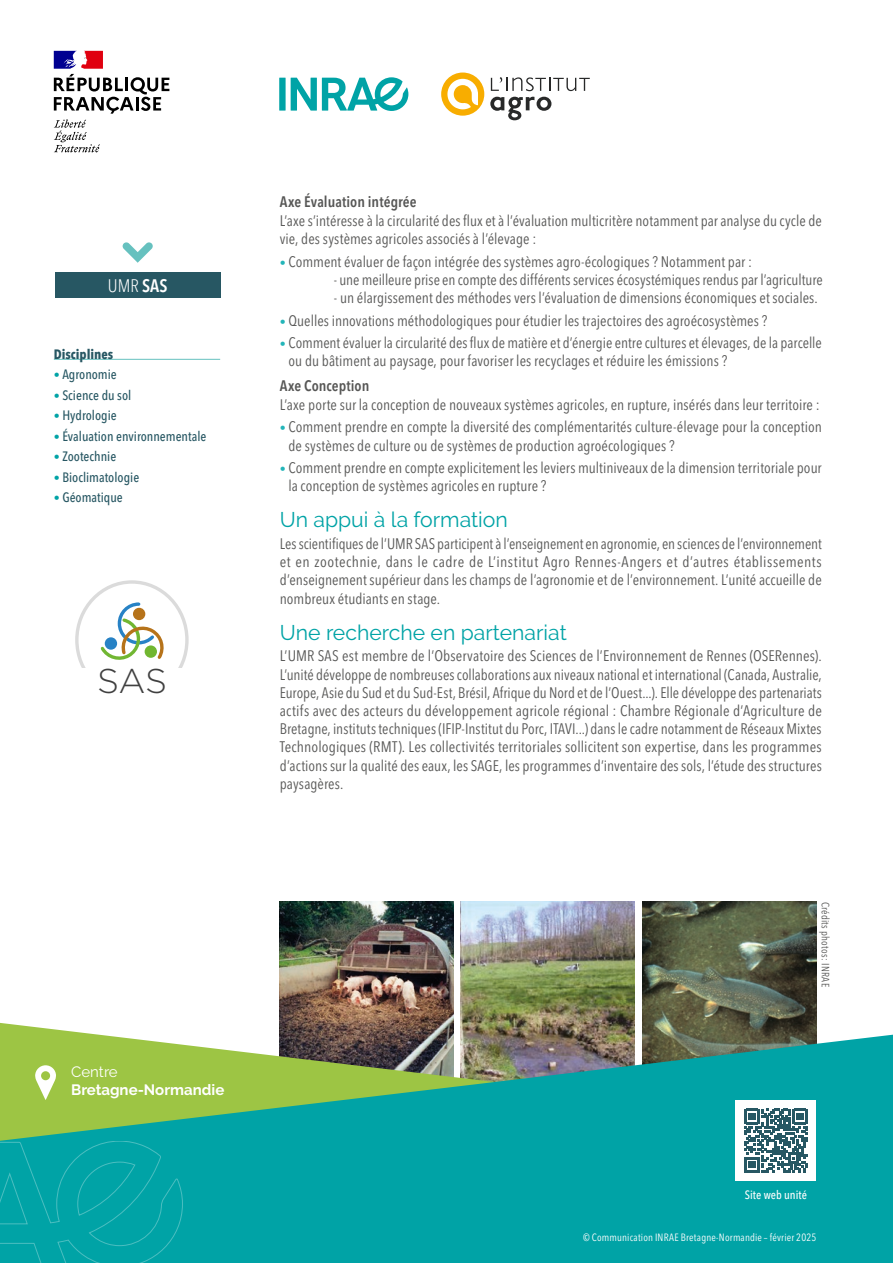
<style>
.page{position:relative;width:893px;height:1263px;background:#fff}
.page>*{position:absolute;margin:0;border:0;box-sizing:border-box;transform-origin:0 0}
.t1{font:300 34.35px "Gotham";color:#404040}
.t2{font:21.15px "Raleway";color:#00a3a6}
.t3{font:300 condensed 18px "Avenir Next LT Pro";color:#fff}
.t4{font:condensed 15.15px/18.1px "Avenir Next LT Pro";letter-spacing:.005em;color:#575756}
.t5{font:600 condensed 15.15px "Avenir Next LT Pro";letter-spacing:.005em;color:#575756}
.t6{font:700 15px "Raleway";color:#fff}
.t7{font:15px "Raleway";color:#fff}
.t8{font:500 condensed 13.5px "Avenir Next LT Pro";color:#275763}
.t9{font:700 condensed 13.5px "Avenir Next LT Pro";color:#275763}
.t10{font:500 condensed 12px "Avenir Next LT Pro";color:#fff}
.t11{font:condensed 10.5px "Avenir Next LT Pro";letter-spacing:.015em;color:#fff}
.t12{font:condensed 10.5px "Avenir Next LT Pro";letter-spacing:.02em;color:#575756}
.s1{font-weight:600}
.s2{font-size:12px;color:#00a3a6}
.s3{font-weight:500;font-size:12px;color:#23b5b9}
</style>
<div class="page">
<img style="left:280px;top:901px;width:174px;height:122px">
<img style="left:460px;top:901px;width:174px;height:122px">
<img style="left:642px;top:901px;width:174px;height:122px">
<img style="left:0;top:1023px;width:893px;height:12px">
<svg style="left:0;top:1035px;width:893px;height:228px;background:#27a491"></svg>
<svg style="left:0;top:1141px;width:183px;height:122px;background:#03a4a7"></svg>
<svg style="left:35px;top:1065px;width:21px;height:35px"></svg>
<hr style="left:54px;top:359px;width:166px;height:1px;background:#66c1bf">
<div style="left:55px;top:272px;width:166px;height:26px;background:#275763"></div>
<svg style="left:123px;top:242px;width:30px;height:21px"></svg>
<svg style="left:54px;top:51px;width:115px;height:101px"></svg>
<div style="left:279px;top:78px;width:7px;height:33px;background:#00a3a6"></div>
<svg style="left:291px;top:77px;width:117px;height:34px"></svg>
<svg style="left:490px;top:97px;width:61px;height:23px"></svg>
<svg style="left:491px;top:77px;width:99px;height:14px"></svg>
<svg style="left:441px;top:73px;width:43px;height:43px"></svg>
<div style="left:735px;top:1100px;width:81px;height:81px;background:#fff"></div>
<svg style="left:744px;top:1109px;width:64px;height:63px"></svg>
<svg style="left:75px;top:580px;width:114px;height:88px"></svg>
<div style="left:145px;top:645px;width:12px;height:13px;background:#71b630;border-radius:50%"></div>
<div style="left:133px;top:608px;width:12px;height:12px;background:#b6731a;border-radius:50%"></div>
<div style="left:105px;top:637px;width:12px;height:13px;background:#2782c5;border-radius:50%"></div>
<p class="t3" style="left:108px;top:275px;width:61px">UMR <span class="s1">SAS</span></p>
<p class="t9" style="left:54px;top:346px;width:61px">Disciplines</p>
<p class="t8" style="left:54px;top:366px;width:65px"><span class="s2">•</span> Agronomie</p>
<p class="t8" style="left:54px;top:387px;width:79px"><span class="s2">•</span> Science du sol</p>
<p class="t8" style="left:54px;top:407px;width:64px"><span class="s2">•</span> Hydrologie</p>
<p class="t8" style="left:54px;top:428px;width:154px"><span class="s2">•</span> Évaluation environnementale</p>
<p class="t8" style="left:54px;top:448px;width:64px"><span class="s2">•</span> Zootechnie</p>
<p class="t8" style="left:54px;top:469px;width:87px"><span class="s2">•</span> Bioclimatologie</p>
<p class="t8" style="left:54px;top:489px;width:70px"><span class="s2">•</span> Géomatique</p>
<h1 class="t1" style="left:97px;top:662px;width:72px">SAS</h1>
<p class="t7" style="left:71px;top:1063px;width:48px">Centre</p>
<p class="t6" style="left:71px;top:1081px;width:155px">Bretagne-Normandie</p>
<p class="t5" style="left:280px;top:193px;width:138px">Axe Évaluation intégrée</p>
<p class="t4" style="left:280px;top:212px;width:544px">L’axe s’intéresse à la circularité des flux et à l’évaluation multicritère notamment par analyse du cycle de vie, des systèmes agricoles associés à l’élevage :</p>
<p class="t4" style="left:280px;top:252px;width:474px"><span class="s3">•</span> Comment évaluer de façon intégrée des systèmes agro-écologiques ? Notamment par :</p>
<p class="t4" style="left:334px;top:271px;width:490px">- une meilleure prise en compte des différents services écosystémiques rendus par l’agriculture</p>
<p class="t4" style="left:334px;top:289px;width:486px">- un élargissement des méthodes vers l’évaluation de dimensions économiques et sociales.</p>
<p class="t4" style="left:280px;top:311px;width:489px"><span class="s3">•</span> Quelles innovations méthodologiques pour étudier les trajectoires des agroécosystèmes ?</p>
<p class="t4" style="left:288px;top:334px;width:535px;text-indent:-9px"><span class="s3">•</span> Comment évaluer la circularité des flux de matière et d’énergie entre cultures et élevages, de la parcelle ou du bâtiment au paysage, pour favoriser les recyclages et réduire les émissions ?</p>
<p class="t5" style="left:280px;top:376px;width:91px">Axe Conception</p>
<p class="t4" style="left:280px;top:396px;width:541px">L’axe porte sur la conception de nouveaux systèmes agricoles, en rupture, insérés dans leur territoire :</p>
<p class="t4" style="left:288px;top:418px;width:535px;text-indent:-9px"><span class="s3">•</span> Comment prendre en compte la diversité des complémentarités culture-élevage pour la conception de systèmes de culture ou de systèmes de production agroécologiques ?</p>
<p class="t4" style="left:288px;top:459px;width:535px;text-indent:-9px"><span class="s3">•</span> Comment prendre en compte explicitement les leviers multiniveaux de la dimension territoriale pour la conception de systèmes agricoles en rupture ?</p>
<h2 class="t2" style="left:280px;top:508px;width:230px">Un appui à la formation</h2>
<p class="t4" style="left:280px;top:535px;width:544px;text-align:justify">Les scientifiques de l’UMR SAS participent à l’enseignement en agronomie, en sciences de l’environnement et en zootechnie, dans le cadre de L’institut Agro Rennes-Angers et d’autres établissements d’enseignement supérieur dans les champs de l’agronomie et de l’environnement. L’unité accueille de nombreux étudiants en stage.</p>
<h2 class="t2" style="left:280px;top:620px;width:288px">Une recherche en partenariat</h2>
<p class="t4" style="left:280px;top:647px;width:544px;text-align:justify">L’UMR SAS est membre de l’Observatoire des Sciences de l’Environnement de Rennes (OSERennes).<br>L’unité développe de nombreuses collaborations aux niveaux national et international (Canada, Australie, Europe, Asie du Sud et du Sud-Est, Brésil, Afrique du Nord et de l’Ouest...). Elle développe des partenariats actifs avec des acteurs du développement agricole régional : Chambre Régionale d’Agriculture de Bretagne, instituts techniques (IFIP-Institut du Porc, ITAVI...) dans le cadre notamment de Réseaux Mixtes Technologiques (RMT). Les collectivités territoriales sollicitent son expertise, dans les programmes d’actions sur la qualité des eaux, les SAGE, les programmes d’inventaire des sols, l’étude des structures paysagères.</p>
<p class="t12" style="left:832px;top:902px;width:87px;rotate:90deg">Crédits photos: INRAE</p>
<p class="t10" style="left:745px;top:1187px;width:64px">Site web unité</p>
<p class="t11" style="left:583px;top:1231px;width:235px">© Communication INRAE Bretagne-Normandie – février 2025</p>
</div>
